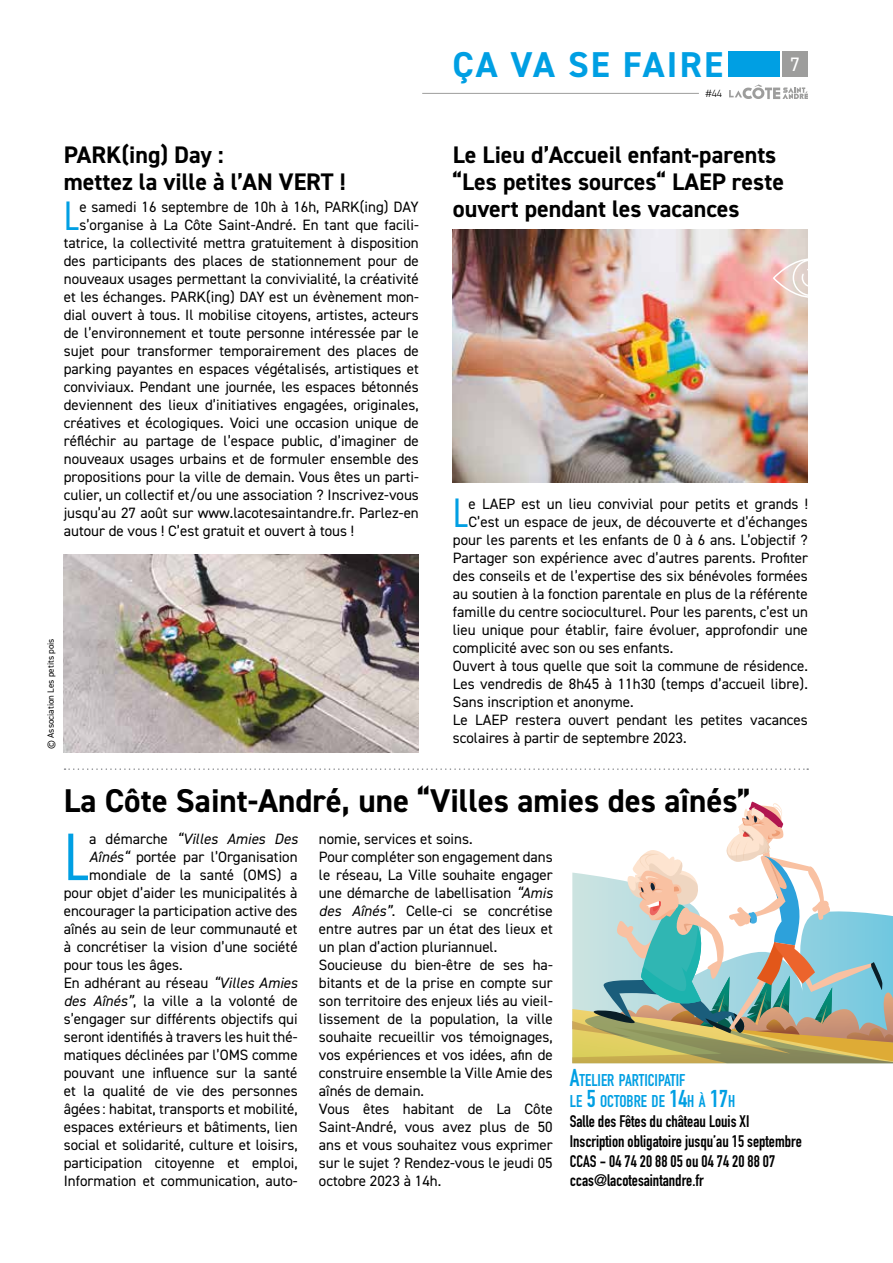
<style>
.page{position:relative;width:893px;height:1263px;background:#fff}
.page>*{position:absolute;margin:0;border:0;box-sizing:border-box;transform-origin:0 0}
.t1{font:300 66.45px "DIN Condensed";color:#009fe3}
.t2{font:300 40.65px "DIN Condensed";color:#009fe3}
.t3{font:700 36px "DIN2014";letter-spacing:.06em;color:#009fe3}
.t4{font:700 33px "DIN2014";color:#000}
.t5{font:700 24px/27px "DIN2014";color:#000}
.t6{font:19.5px "DIN2014";color:#fff}
.t7{font:700 16.8px/21px "DIN Condensed";color:#009fe3}
.t8{font:700 16.5px/19.8px "DIN Condensed";color:#000}
.t9{font:15px/18px "DIN2014";color:#000}
.t10{font:italic 15px "DIN2014";color:#000}
.t11{font:300 10.5px "DIN2014";color:#000}
.t12{font:9px "DIN2014";color:#000}
.s1{font-style:normal}
.s2{font-style:italic}
.s3{font-size:24px}
</style>
<div class="page">
<svg style="left:572px;top:801px;width:321px;height:262px"></svg>
<svg style="left:729px;top:84px;width:79px;height:15px"></svg>
<hr style="left:422px;top:93px;width:277px;height:1px;background:#9d9d9c">
<div style="left:782px;top:51px;width:26px;height:26px;background:#9d9d9c"></div>
<div style="left:729px;top:51px;width:51px;height:26px;background:#009fe3"></div>
<img style="left:64px;top:555px;width:355px;height:198px">
<svg style="left:65px;top:768px;width:743px;height:2px"></svg>
<img style="left:453px;top:230px;width:355px;height:252px">
<svg style="left:771px;top:258px;width:37px;height:41px;background:#eccfc9"></svg>
<h3 class="t3" style="left:452px;top:40px;width:272px">ÇA VA SE FAIRE</h3>
<p class="t11" style="left:706px;top:87px;width:18px">#44</p>
<h3 class="t6" style="left:790px;top:52px;width:11px">7</h3>
<h3 class="t5" style="left:64px;top:141px;width:283px">PARK(ing) Day :<br>mettez la ville à l’AN VERT !</h3>
<h2 class="t2" style="left:64px;top:193px;width:17px">L</h2>
<p class="t9" style="left:79px;top:197px;width:341px">e samedi 16 septembre de 10h à 16h, PARK(ing) DAY</p>
<p class="t9" style="left:79px;top:215px;width:341px">s’organise à La Côte Saint-André. En tant que facili-</p>
<p class="t9" style="left:64px;top:233px;width:357px">tatrice, la collectivité mettra gratuitement à disposition</p>
<p class="t9" style="left:64px;top:251px;width:357px">des participants des places de stationnement pour de</p>
<p class="t9" style="left:64px;top:269px;width:357px">nouveaux usages permettant la convivialité, la créativité</p>
<p class="t9" style="left:64px;top:287px;width:357px">et les échanges. PARK(ing) DAY est un évènement mon-</p>
<p class="t9" style="left:64px;top:305px;width:357px">dial ouvert à tous. Il mobilise citoyens, artistes, acteurs</p>
<p class="t9" style="left:64px;top:323px;width:357px">de l’environnement et toute personne intéressée par le</p>
<p class="t9" style="left:64px;top:341px;width:357px">sujet pour transformer temporairement des places de</p>
<p class="t9" style="left:64px;top:359px;width:357px">parking payantes en espaces végétalisés, artistiques et</p>
<p class="t9" style="left:64px;top:377px;width:357px">conviviaux. Pendant une journée, les espaces bétonnés</p>
<p class="t9" style="left:64px;top:395px;width:357px">deviennent des lieux d’initiatives engagées, originales,</p>
<p class="t9" style="left:64px;top:413px;width:357px">créatives et écologiques. Voici une occasion unique de</p>
<p class="t9" style="left:64px;top:431px;width:357px">réfléchir au partage de l’espace public, d’imaginer de</p>
<p class="t9" style="left:64px;top:449px;width:357px">nouveaux usages urbains et de formuler ensemble des</p>
<p class="t9" style="left:64px;top:467px;width:357px">propositions pour la ville de demain. Vous êtes un parti-</p>
<p class="t9" style="left:64px;top:485px;width:357px">culier, un collectif et/ou une association ? Inscrivez-vous</p>
<p class="t9" style="left:64px;top:503px;width:357px">jusqu’au 27 août sur www.lacotesaintandre.fr. Parlez-en</p>
<p class="t9" style="left:64px;top:521px;width:292px">autour de vous ! C’est gratuit et ouvert à tous !</p>
<p class="t12" style="left:45px;top:749px;width:112px;rotate:-90deg">© Association Les petits pois</p>
<h3 class="t5" style="left:453px;top:141px;width:333px">Le Lieu d’Accueil enfant-parents “Les petites sources“ LAEP reste ouvert pendant les vacances</h3>
<h2 class="t2" style="left:453px;top:490px;width:17px">L</h2>
<p class="t9" style="left:468px;top:495px;width:341px">e LAEP est un lieu convivial pour petits et grands !</p>
<p class="t9" style="left:468px;top:513px;width:341px">C’est un espace de jeux, de découverte et d’échanges</p>
<p class="t9" style="left:453px;top:531px;width:356px">pour les parents et les enfants de 0 à 6 ans. L’objectif ?</p>
<p class="t9" style="left:453px;top:549px;width:357px">Partager son expérience avec d’autres parents. Profiter</p>
<p class="t9" style="left:453px;top:567px;width:357px">des conseils et de l’expertise des six bénévoles formées</p>
<p class="t9" style="left:453px;top:585px;width:357px">au soutien à la fonction parentale en plus de la référente</p>
<p class="t9" style="left:453px;top:603px;width:357px">famille du centre socioculturel. Pour les parents, c’est un</p>
<p class="t9" style="left:453px;top:621px;width:357px">lieu unique pour établir, faire évoluer, approfondir une</p>
<p class="t9" style="left:453px;top:639px;width:222px">complicité avec son ou ses enfants.</p>
<p class="t9" style="left:453px;top:657px;width:357px">Ouvert à tous quelle que soit la commune de résidence.</p>
<p class="t9" style="left:453px;top:675px;width:357px">Les vendredis de 8h45 à 11h30 (temps d’accueil libre).</p>
<p class="t9" style="left:453px;top:693px;width:182px">Sans inscription et anonyme.</p>
<p class="t9" style="left:453px;top:711px;width:357px">Le LAEP restera ouvert pendant les petites vacances</p>
<p class="t9" style="left:453px;top:729px;width:235px">scolaires à partir de septembre 2023.</p>
<h3 class="t4" style="left:64px;top:779px;width:688px">La Côte Saint-André, une “Villes amies des aînés”</h3>
<h1 class="t1" style="left:64px;top:820px;width:27px">L</h1>
<p class="t10" style="left:89px;top:829px;width:210px"><span class="s1">a démarche</span> “Villes Amies Des</p>
<p class="t9" style="left:319px;top:830px;width:235px">nomie, services et soins.<br>Pour compléter son engagement dans le réseau, La Ville souhaite engager une démarche de labellisation <span class="s2">“Amis des Aînés”</span>. Celle-ci se concrétise entre autres par un état des lieux et un plan d’action pluriannuel.<br>Soucieuse du bien-être de ses ha&shy;bitants et de la prise en compte sur son territoire des enjeux liés au vieil&shy;lissement de la population, la ville souhaite recueillir vos témoignages, vos expériences et vos idées, afin de construire ensemble la Ville Amie des aînés de demain.<br>Vous êtes habitant de La Côte Saint-André, vous avez plus de 50 ans et vous souhaitez vous exprimer sur le sujet ? Rendez-vous le jeudi 05 octobre 2023 à 14h.</p>
<p class="t9" style="left:89px;top:848px;width:210px"><span class="s2">Aînés“</span> portée par l’Organisation</p>
<p class="t9" style="left:89px;top:866px;width:210px">mondiale de la santé (OMS) a</p>
<p class="t9" style="left:64px;top:884px;width:235px">pour objet d’aider les municipalités à</p>
<p class="t9" style="left:64px;top:902px;width:235px">encourager la participation active des</p>
<p class="t9" style="left:64px;top:920px;width:235px">aînés au sein de leur communauté et</p>
<p class="t9" style="left:64px;top:938px;width:235px">à concrétiser la vision d’une société</p>
<p class="t9" style="left:64px;top:956px;width:120px">pour tous les âges.</p>
<p class="t9" style="left:64px;top:974px;width:235px">En adhérant au réseau <span class="s2">“Villes Amies</span></p>
<p class="t9" style="left:64px;top:992px;width:235px"><span class="s2">des Aînés”</span>, la ville a la volonté de</p>
<p class="t9" style="left:64px;top:1010px;width:235px">s’engager sur différents objectifs qui</p>
<p class="t9" style="left:64px;top:1028px;width:235px">seront identifiés à travers les huit thé-</p>
<p class="t9" style="left:64px;top:1046px;width:235px">matiques déclinées par l’OMS comme</p>
<p class="t9" style="left:64px;top:1064px;width:235px">pouvant une influence sur la santé</p>
<p class="t9" style="left:64px;top:1082px;width:235px">et la qualité de vie des personnes</p>
<p class="t9" style="left:64px;top:1100px;width:235px">âgées : habitat, transports et mobilité,</p>
<p class="t9" style="left:64px;top:1118px;width:235px">espaces extérieurs et bâtiments, lien</p>
<p class="t9" style="left:64px;top:1136px;width:235px">social et solidarité, culture et loisirs,</p>
<p class="t9" style="left:64px;top:1154px;width:235px">participation citoyenne et emploi,</p>
<p class="t9" style="left:64px;top:1172px;width:235px">Information et communication, auto-</p>
<p class="t7" style="left:570px;top:1070px;width:167px"><span class="s3">A</span>TELIER PARTICIPATIF<br>LE <span class="s3">5</span> OCTOBRE DE <span class="s3">14</span>H À <span class="s3">17</span>H</p>
<p class="t8" style="left:570px;top:1111px;width:234px">Salle des Fêtes du château Louis XI Inscription obligatoire jusqu’au 15 septembre CCAS - 04 74 20 88 05 ou 04 74 20 88 07 ccas@lacotesaintandre.fr</p>
</div>
